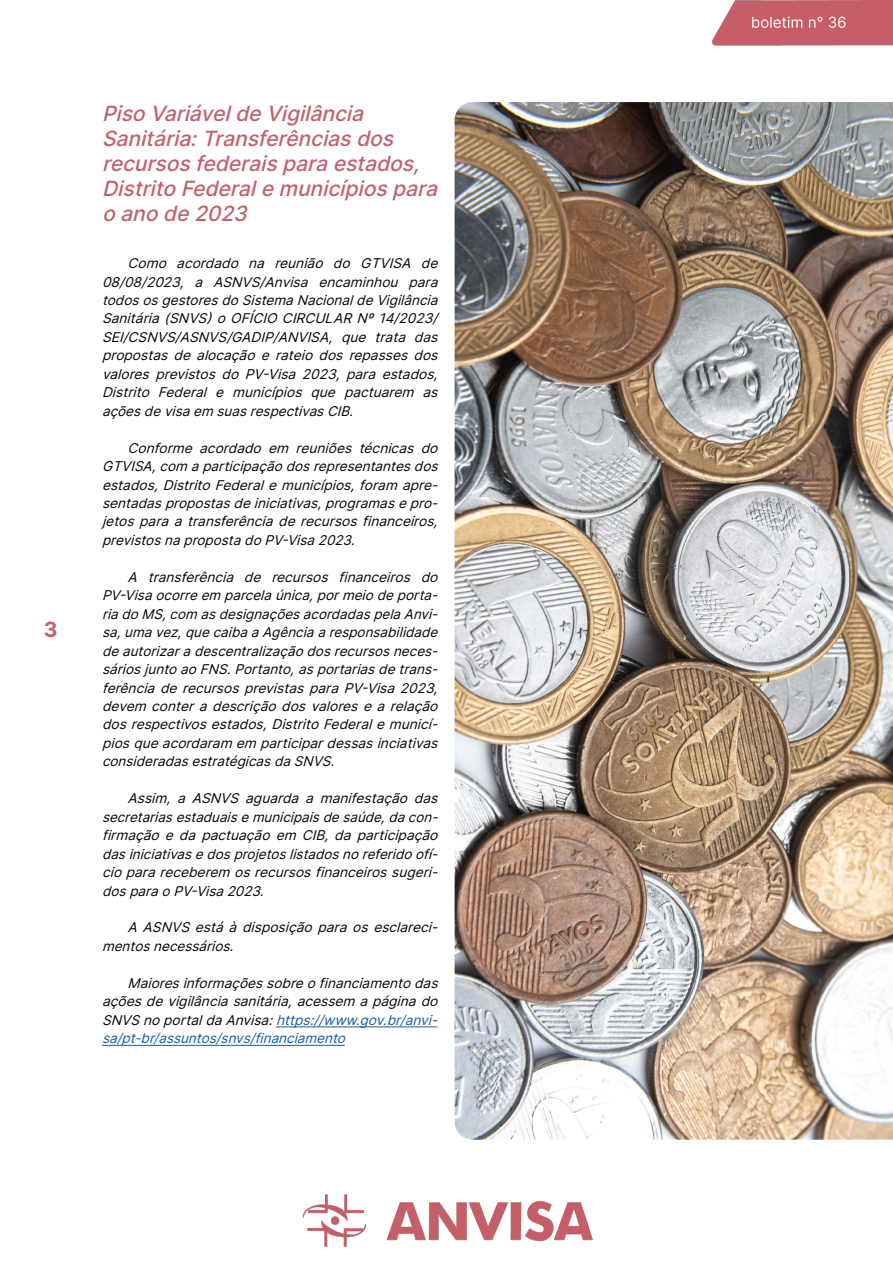
<style>
.page{position:relative;width:893px;height:1263px;background:#fff}
.page>*{position:absolute;margin:0;border:0;box-sizing:border-box;transform-origin:0 0}
.Titulo_1{font:italic 500 21px/25.2px "Inter";color:#c2616d}
.t1{font:700 21px "Inter";color:#c2616d}
.Paragrafo{font:italic 13.5px/18.5px "Inter";color:#02080f;text-align:justify}
.s1{color:#175d9e}
</style>
<div class="page">
<img style="left:102px;top:0;width:791px;height:1247px">
<hr style="left:276px;top:1026px;width:161px;height:1px;background:#175d9e">
<hr style="left:102px;top:1045px;width:243px;height:1px;background:#175d9e">
<img style="left:455px;top:102px;width:438px;height:1038px">
<h1 class="t1" style="left:44px;top:614px;width:15px">3</h1>
<p class="Titulo_1" style="left:102px;top:100px;width:343px">PisoVariáveldeVigilância<br>Sanitária:Transferênciasdos recursosfederaisparaestados,<br>DistritoFederalemunicípiospara oanode2023</p>
<p class="Paragrafo" style="left:102px;top:254px;width:342px;text-indent:26px">Como acordado na reunião do GTVISA de 08/08/2023, a ASNVS/Anvisa encaminhou para todososgestoresdoSistemaNacionaldeVigilância Sanitária(SNVS)oOFÍCIO CIRCULARNº14/2023/ SEI/CSNVS/ASNVS/GADIP/ANVISA, que trata das propostas de alocação e rateio dos repasses dos valores previstos do PV-Visa 2023, para estados, Distrito Federal e municípios que pactuarem as açõesdevisaem suasrespectivasCIB.</p>
<p class="Paragrafo" style="left:102px;top:438px;width:342px;text-indent:26px">Conforme acordado em reuniões técnicas do GTVISA,com aparticipaçãodosrepresentantesdos estados,DistritoFederalemunicípios,foram apre&shy;sentadaspropostasdeiniciativas,programasepro&shy;jetosparaatransferênciaderecursosfinanceiros, previstosnapropostadoPV-Visa2023.</p>
<p class="Paragrafo" style="left:102px;top:567px;width:342px;text-indent:26px">A transferência de recursos financeiros do PV-Visaocorreem parcelaúnica,pormeiodeporta&shy;riadoMS,com asdesignaçõesacordadaspelaAnvi&shy;sa,umavez,quecaibaaAgênciaaresponsabilidade deautorizaradescentralizaçãodosrecursosneces&shy;sáriosjuntoaoFNS.Portanto,asportariasdetrans&shy;ferênciaderecursosprevistasparaPV-Visa2023, devem conteradescriçãodosvaloresearelação dosrespectivosestados,DistritoFederalemunicí&shy;piosqueacordaram em participardessasinciativas consideradasestratégicasdaSNVS.</p>
<p class="Paragrafo" style="left:102px;top:789px;width:342px;text-indent:26px">Assim, a ASNVS aguarda a manifestação das secretariasestaduaisemunicipaisdesaúde,dacon&shy;firmação e da pactuação em CIB, da participação dasiniciativasedosprojetoslistadosnoreferidoofí&shy;cioparareceberem osrecursosfinanceirossugeri&shy;dosparaoPV-Visa2023.</p>
<p class="Paragrafo" style="left:102px;top:918px;width:342px;text-indent:26px">AASNVSestáàdisposiçãoparaosesclareci&shy;mentosnecessários.</p>
<p class="Paragrafo" style="left:102px;top:973px;width:342px;text-indent:26px">Maioresinformaçõessobreofinanciamentodas açõesdevigilânciasanitária,acessem apáginado SNVSnoportaldaAnvisa:<span class="s1">https://www.gov.br/anvi&shy;sa/pt-br/assuntos/snvs/financiamento</span></p>
</div>
